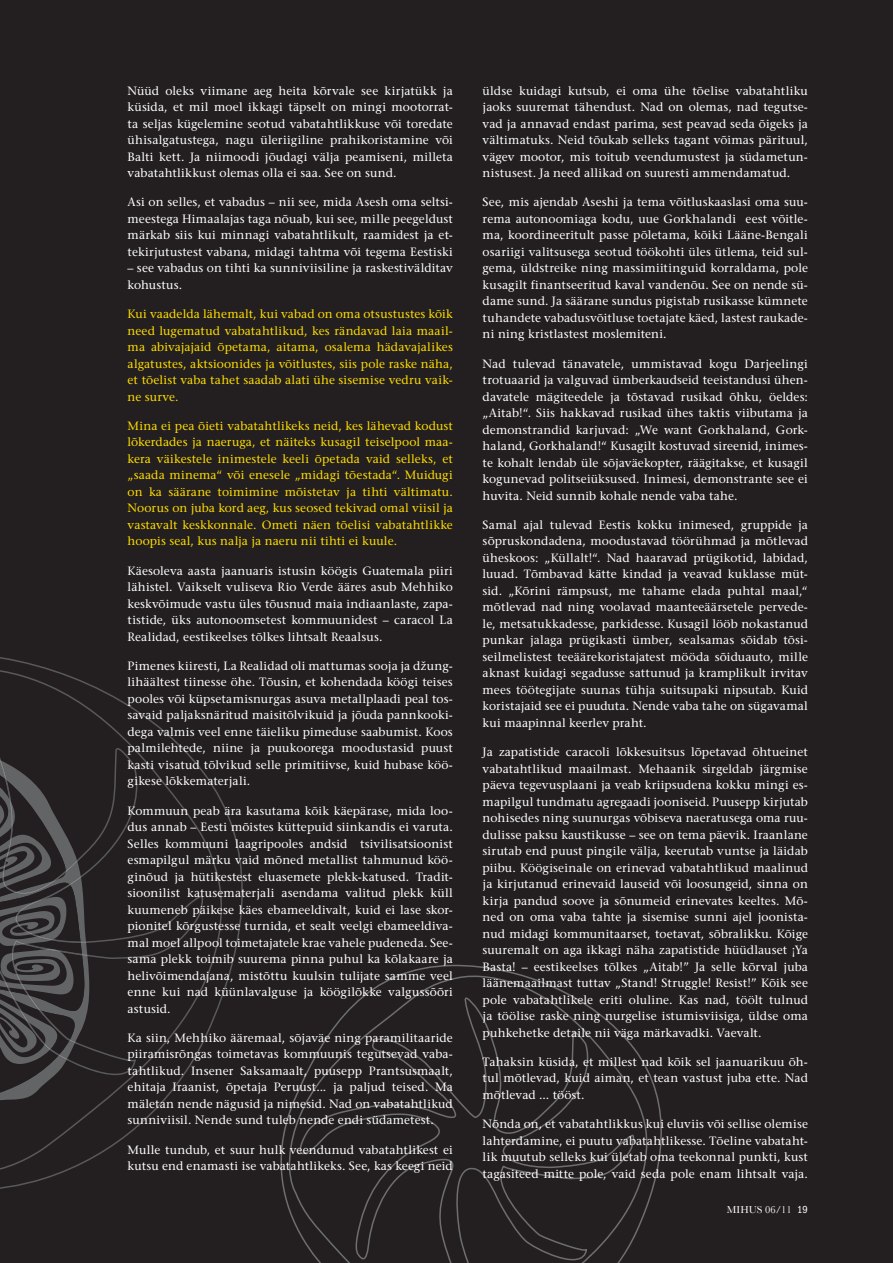
<style>
.page{position:relative;width:893px;height:1263px;background:#231f20}
.page>*{position:absolute;margin:0;border:0;box-sizing:border-box;transform-origin:0 0}
.t1{font:12px/16.5px "Stone Serif";letter-spacing:.01em;color:#fff;text-align:justify}
.t2{font:12px/16.5px "Stone Serif";letter-spacing:.015em;color:#fd0;text-align:justify}
.t3{font:10.5px "Baskerville";color:#fff}
.s1{font-family:"ITC Franklin Gothic Std";font-stretch:condensed}
</style>
<div class="page">
<svg style="left:0;top:657px;width:243px;height:532px"></svg>
<svg style="left:0;top:751px;width:92px;height:363px"></svg>
<svg style="left:280px;top:964px;width:382px;height:241px"></svg>
<svg style="left:286px;top:973px;width:362px;height:257px"></svg>
<svg style="left:290px;top:990px;width:348px;height:273px"></svg>
<p class="t1" style="left:128px;top:83px;width:327px">Nüüd oleks viimane aeg heita kõrvale see kirjatükk ja küsida, et mil moel ikkagi täpselt on mingi mootorrat&shy;ta seljas kügelemine seotud vabatahtlikkuse või toredate ühisalgatustega, nagu üleriigiline prahikoristamine või Balti kett. Ja niimoodi jõudagi välja peamiseni, milleta vabatahtlikkust olemas olla ei saa. See on sund.</p>
<p class="t1" style="left:128px;top:195px;width:327px">Asi on selles, et vabadus – nii see, mida Asesh oma seltsi&shy;meestega Himaalajas taga nõuab, kui see, mille peegeldust märkab siis kui minnagi vabatahtlikult, raamidest ja et&shy;tekirjutustest vabana, midagi tahtma või tegema Eestiski</p>
<p class="t1" style="left:128px;top:261px;width:327px">– see vabadus on tihti ka sunniviisiline ja raskestivälditav kohustus.</p>
<p class="t2" style="left:128px;top:307px;width:327px">Kui vaadelda lähemalt, kui vabad on oma otsustustes kõik need lugematud vabatahtlikud, kes rändavad laia maail&shy;ma abivajajaid õpetama, aitama, osalema hädavajalikes algatustes, aktsioonides ja võitlustes, siis pole raske näha, et tõelist vaba tahet saadab alati ühe sisemise vedru vaik&shy;ne surve.</p>
<p class="t2" style="left:128px;top:419px;width:327px">Mina ei pea õieti vabatahtlikeks neid, kes lähevad kodust lõkerdades ja naeruga, et näiteks kusagil teiselpool maa&shy;kera väikestele inimestele keeli õpetada vaid selleks, et „saada minema“ või enesele „midagi tõestada“. Muidugi on ka säärane toimimine mõistetav ja tihti vältimatu.<br>Noorus on juba kord aeg, kus seosed tekivad omal viisil ja vastavalt keskkonnale. Ometi näen tõelisi vabatahtlikke hoopis seal, kus nalja ja naeru nii tihti ei kuule.</p>
<p class="t1" style="left:128px;top:563px;width:327px">Käesoleva aasta jaanuaris istusin köögis Guatemala piiri lähistel. Vaikselt vuliseva Rio Verde ääres asub Mehhiko keskvõimude vastu üles tõusnud maia indiaanlaste, zapa&shy;tistide, üks autonoomsetest kommuunidest – caracol La Realidad, eestikeelses tõlkes lihtsalt Reaalsus.</p>
<p class="t1" style="left:128px;top:659px;width:327px">Pimenes kiiresti, La Realidad oli mattumas sooja ja džung&shy;lihäältest tiinesse öhe. Tõusin, et kohendada köögi teises pooles või küpsetamisnurgas asuva metallplaadi peal tos&shy;savaid paljaksnäritud maisitõlvikuid ja jõuda pannkooki&shy;dega valmis veel enne täieliku pimeduse saabumist. Koos palmilehtede, niine ja puukoorega moodustasid puust kasti visatud tõlvikud selle primitiivse, kuid hubase köö&shy;gikese lõkkematerjali.</p>
<p class="t1" style="left:128px;top:803px;width:327px">Kommuun peab ära kasutama kõik käepärase, mida loo&shy;dus annab – Eesti mõistes küttepuid siinkandis ei varuta.<br>Selles kommuuni laagripooles andsid tsivilisatsioonist esmapilgul märku vaid mõned metallist tahmunud köö&shy;ginõud ja hütikestest eluasemete plekk-katused. Tradit&shy;sioonilist katusematerjali asendama valitud plekk küll kuumeneb päikese käes ebameeldivalt, kuid ei lase skor&shy;pionitel kõrgustesse turnida, et sealt veelgi ebameeldiva&shy;mal moel allpool toimetajatele krae vahele pudeneda. See&shy;sama plekk toimib suurema pinna puhul ka kõlakaare ja helivõimendajana, mistõttu kuulsin tulijate samme veel enne kui nad küünlavalguse ja köögilõkke valgussõõri astusid.</p>
<p class="t1" style="left:128px;top:1031px;width:327px">Ka siin, Mehhiko ääremaal, sõjaväe ning paramilitaaride piiramisrõngas toimetavas kommuunis tegutsevad vaba&shy;tahtlikud. Insener Saksamaalt, puusepp Prantsusmaalt, ehitaja Iraanist, õpetaja Peruust... ja paljud teised. Ma mäletan nende nägusid ja nimesid. Nad on vabatahtlikud sunniviisil. Nende sund tuleb nende endi südametest.</p>
<p class="t1" style="left:128px;top:1142px;width:327px">Mulle tundub, et suur hulk veendunud vabatahtlikest ei kutsu end enamasti ise vabatahtlikeks. See, kas keegi neid</p>
<p class="t1" style="left:483px;top:83px;width:327px">üldse kuidagi kutsub, ei oma ühe tõelise vabatahtliku jaoks suuremat tähendust. Nad on olemas, nad tegutse&shy;vad ja annavad endast parima, sest peavad seda õigeks ja vältimatuks. Neid tõukab selleks tagant võimas pärituul, vägev mootor, mis toitub veendumustest ja südametun&shy;nistusest. Ja need allikad on suuresti ammendamatud.</p>
<p class="t1" style="left:483px;top:195px;width:327px">See, mis ajendab Aseshi ja tema võitluskaaslasi oma suu&shy;rema autonoomiaga kodu, uue Gorkhalandi eest võitle&shy;ma, koordineeritult passe põletama, kõiki Lääne-Bengali osariigi valitsusega seotud töökohti üles ütlema, teid sul&shy;gema, üldstreike ning massimiitinguid korraldama, pole kusagilt finantseeritud kaval vandenõu. See on nende sü&shy;dame sund. Ja säärane sundus pigistab rusikasse kümnete tuhandete vabadusvõitluse toetajate käed, lastest raukade&shy;ni ning kristlastest moslemiteni.</p>
<p class="t1" style="left:483px;top:356px;width:327px">Nad tulevad tänavatele, ummistavad kogu Darjeelingi trotuaarid ja valguvad ümberkaudseid teeistandusi ühen&shy;davatele mägiteedele ja tõstavad rusikad õhku, öeldes: „Aitab!“. Siis hakkavad rusikad ühes taktis viibutama ja demonstrandid karjuvad: „We want Gorkhaland, Gork&shy;haland, Gorkhaland!“ Kusagilt kostuvad sireenid, inimes&shy;te kohalt lendab üle sõjaväekopter, räägitakse, et kusagil kogunevad politseiüksused. Inimesi, demonstrante see ei huvita. Neid sunnib kohale nende vaba tahe.</p>
<p class="t1" style="left:483px;top:518px;width:327px">Samal ajal tulevad Eestis kokku inimesed, gruppide ja sõpruskondadena, moodustavad töörühmad ja mõtlevad üheskoos: „Küllalt!“. Nad haaravad prügikotid, labidad, luuad. Tõmbavad kätte kindad ja veavad kuklasse müt&shy;sid. „Kõrini rämpsust, me tahame elada puhtal maal,“ mõtlevad nad ning voolavad maanteeäärsetele pervede&shy;le, metsatukkadesse, parkidesse. Kusagil lööb nokastanud punkar jalaga prügikasti ümber, sealsamas sõidab tõsi&shy;seilmelistest teeäärekoristajatest mööda sõiduauto, mille aknast kuidagi segadusse sattunud ja kramplikult irvitav mees töötegijate suunas tühja suitsupaki nipsutab. Kuid koristajaid see ei puuduta. Nende vaba tahe on sügavamal kui maapinnal keerlev praht.</p>
<p class="t1" style="left:483px;top:745px;width:327px">Ja zapatistide caracoli lõkkesuitsus lõpetavad õhtueinet vabatahtlikud maailmast. Mehaanik sirgeldab järgmise päeva tegevusplaani ja veab kriipsudena kokku mingi es&shy;mapilgul tundmatu agregaadi jooniseid. Puusepp kirjutab nohisedes ning suunurgas võbiseva naeratusega oma ruu&shy;dulisse paksu kaustikusse – see on tema päevik. Iraanlane sirutab end puust pingile välja, keerutab vuntse ja läidab piibu. Köögiseinale on erinevad vabatahtlikud maalinud ja kirjutanud erinevaid lauseid või loosungeid, sinna on kirja pandud soove ja sõnumeid erinevates keeltes. Mõ&shy;ned on oma vaba tahte ja sisemise sunni ajel joonista&shy;nud midagi kommunitaarset, toetavat, sõbralikku. Kõige suuremalt on aga ikkagi näha zapatistide hüüdlauset ¡Ya Basta! – eestikeelses tõlkes „Aitab!” Ja selle kõrval juba läänemaailmast tuttav „Stand! Struggle! Resist!” Kõik see pole vabatahtlikele eriti oluline. Kas nad, töölt tulnud ja töölise raske ning nurgelise istumisviisiga, üldse oma puhkehetke detaile nii väga märkavadki. Vaevalt.</p>
<p class="t1" style="left:483px;top:1055px;width:327px">Tahaksin küsida, et millest nad kõik sel jaanuarikuu õh&shy;tul mõtlevad, kuid aiman, et tean vastust juba ette. Nad mõtlevad ... tööst.</p>
<p class="t1" style="left:483px;top:1117px;width:327px">Nõnda on, et vabatahtlikkus kui eluviis või sellise olemise lahterdamine, ei puutu vabatahtlikesse. Tõeline vabataht&shy;lik muutub selleks kui ületab oma teekonnal punkti, kust tagasiteed mitte pole, vaid seda pole enam lihtsalt vaja.</p>
<p class="t3" style="left:727px;top:1203px;width:83px">MIHUS 06/11 <span class="s1">19</span></p>
</div>
